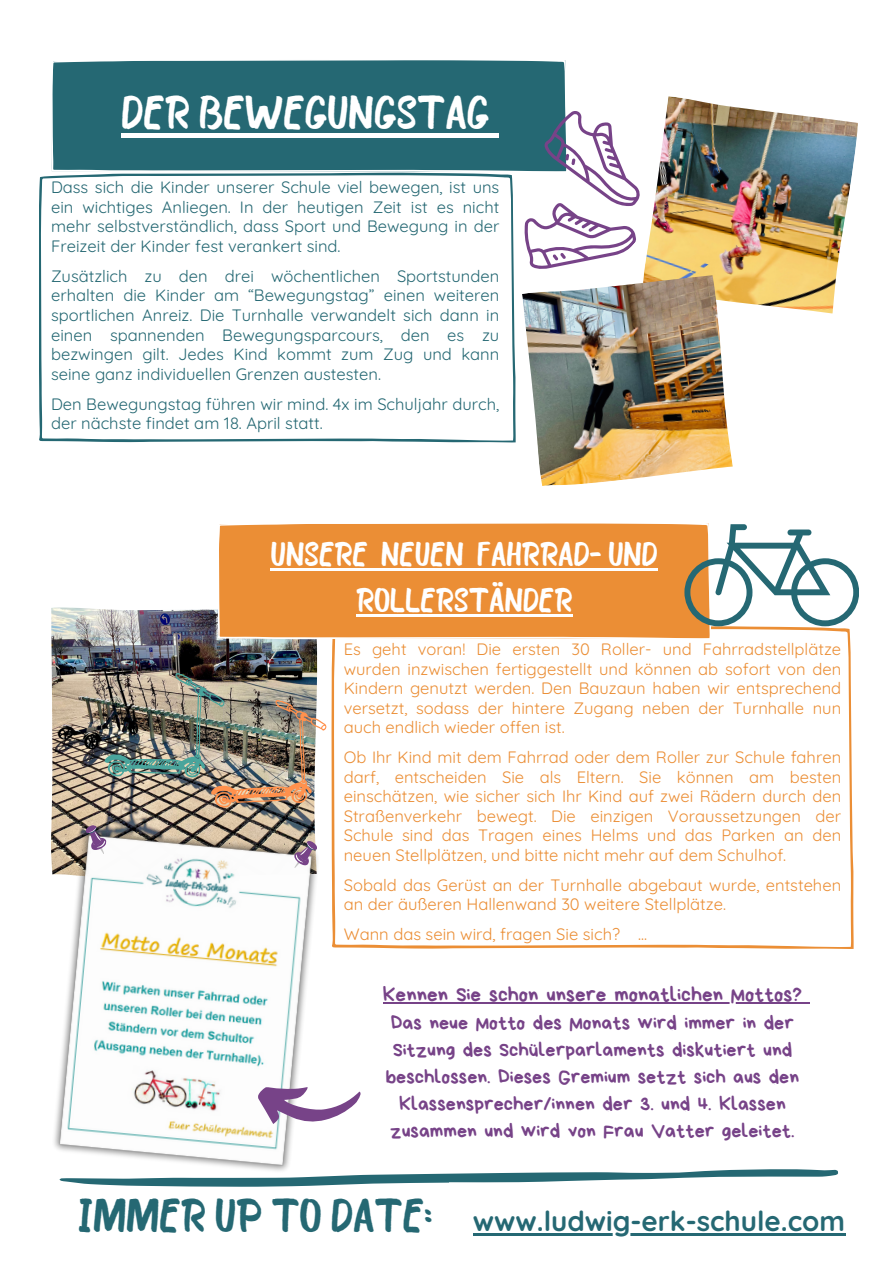
<style>
.page{position:relative;width:893px;height:1264px;background:#fff}
.page>*{position:absolute;margin:0;border:0;box-sizing:border-box;transform-origin:0 0}
.t1{font:45.75px "Bosk";color:#fff}
.t2{font:45.75px "Bosk";color:#256873}
.t3{font:33px/46.2px "Bosk";color:#fff;text-align:center}
.t4{font:700 27.75px "Quicksand";color:#256873}
.t5{font:21.15px "Bryndan Write";color:#774388}
.t6{font:19.95px/27px "Bryndan Write";color:#774388;text-align:center}
.t7{font:16.5px/19.5px "Quicksand";color:#eb8e35;text-align:justify}
.t8{font:16.5px/19.5px "Quicksand";color:#256873;text-align:justify}
</style>
<div class="page">
<svg style="left:39px;top:173px;width:476px;height:269px"></svg>
<div style="left:51px;top:60px;width:515px;height:112px;background:#256873"></div>
<svg style="left:70px;top:1169px;width:768px;height:17px"></svg>
<svg style="left:331px;top:626px;width:522px;height:323px"></svg>
<img style="left:51px;top:607px;width:266px;height:211px">
<div style="left:217px;top:523px;width:494px;height:116px;background:#eb8e35"></div>
<img style="left:644px;top:96px;width:213px;height:217px">
<img style="left:523px;top:275px;width:209px;height:211px">
<svg style="left:505px;top:111px;width:136px;height:196px"></svg>
<svg style="left:684px;top:524px;width:174px;height:102px"></svg>
<img style="left:51px;top:818px;width:274px;height:364px">
<img style="left:85px;top:659px;width:242px;height:208px">
<svg style="left:258px;top:1087px;width:103px;height:36px"></svg>
<hr style="left:271px;top:568px;width:97px;height:2px;background:#fff">
<svg style="left:368px;top:568px;width:13px;height:2px"></svg>
<hr style="left:381px;top:568px;width:83px;height:2px;background:#fff">
<svg style="left:464px;top:568px;width:13px;height:2px"></svg>
<hr style="left:477px;top:568px;width:180px;height:2px;background:#fff">
<hr style="left:356px;top:614px;width:216px;height:2px;background:#fff">
<hr style="left:121px;top:133px;width:368px;height:4px;background:#fff">
<hr style="left:489px;top:133px;width:10px;height:4px;background:#fff">
<hr style="left:473px;top:1233px;width:372px;height:2px;background:#256873">
<hr style="left:383px;top:1002px;width:419px;height:1px;background:#774388">
<p class="t1" style="left:121px;top:95px;width:369px">DER BEWEGUNGSTAG</p>
<p class="t8" style="left:51px;top:177px;width:450px">Dass sich die Kinder unserer Schule viel bewegen, ist uns ein wichtiges Anliegen. In der heutigen Zeit ist es nicht mehr selbstverständlich, dass Sport und Bewegung in der Freizeit der Kinder fest verankert sind.</p>
<p class="t8" style="left:51px;top:266px;width:450px">Zusätzlich zu den drei wöchentlichen Sportstunden erhalten die Kinder am “Bewegungstag” einen weiteren sportlichen Anreiz. Die Turnhalle verwandelt sich dann in einen spannenden Bewegungsparcours, den es zu bezwingen gilt. Jedes Kind kommt zum Zug und kann seine ganz individuellen Grenzen austesten.</p>
<p class="t8" style="left:51px;top:393px;width:450px">Den Bewegungstag führen wir mind. 4x im Schuljahr durch, der nächste findet am 18. April statt.</p>
<p class="t3" style="left:271px;top:534px;width:388px">UNSERE NEUEN FAHRRAD- UND<br>ROLLERSTÄNDER</p>
<p class="t7" style="left:344px;top:639px;width:499px">Es geht voran! Die ersten 30 Roller- und Fahrradstellplätze wurden inzwischen fertiggestellt und können ab sofort von den Kindern genutzt werden. Den Bauzaun haben wir entsprechend versetzt, sodass der hintere Zugang neben der Turnhalle nun auch endlich wieder offen ist.</p>
<p class="t7" style="left:344px;top:747px;width:499px">Ob Ihr Kind mit dem Fahrrad oder dem Roller zur Schule fahren darf, entscheiden Sie als Eltern. Sie können am besten einschätzen, wie sicher sich Ihr Kind auf zwei Rädern durch den Straßenverkehr bewegt. Die einzigen Voraussetzungen der Schule sind das Tragen eines Helms und das Parken an den neuen Stellplätzen, und bitte nicht mehr auf dem Schulhof.</p>
<p class="t7" style="left:344px;top:874px;width:499px">Sobald das Gerüst an der Turnhalle abgebaut wurde, entstehen an der äußeren Hallenwand 30 weitere Stellplätze.</p>
<p class="t7" style="left:344px;top:924px;width:305px">Wann das sein wird, fragen Sie sich? ...</p>
<p class="t5" style="left:383px;top:984px;width:420px">Kennen Sie schon unsere monatlichen Mottos?</p>
<p class="t6" style="left:385px;top:1009px;width:415px">Das neue Motto des Monats wird immer in der Sitzung des Schülerparlaments diskutiert und beschlossen. Dieses Gremium setzt sich aus den Klassensprecher/innen der 3. und 4. Klassen zusammen und wird von Frau Vatter geleitet.</p>
<h2 class="t2" style="left:78px;top:1197px;width:356px">IMMER UP TO DATE:</h2>
<p class="t4" style="left:473px;top:1203px;width:374px">www.ludwig-erk-schule.com</p>
</div>
